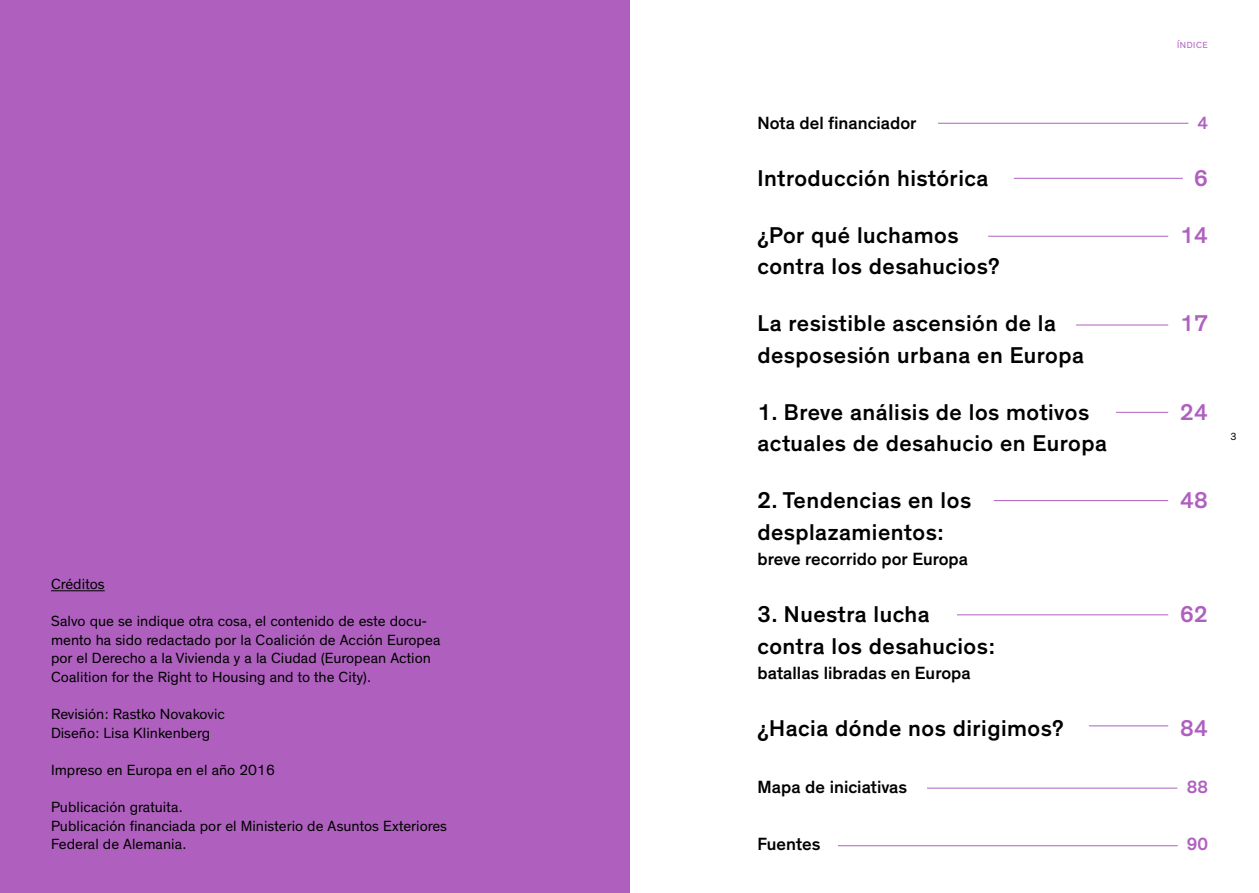
<style>
.page{position:relative;width:1259px;height:893px;background:#fff}
.page>*{position:absolute;margin:0;border:0;box-sizing:border-box;transform-origin:0 0}
.t1{font:500 23.25px/31.5px "Theinhardt";letter-spacing:.02em;color:#000}
.t2{font:500 23.25px "Theinhardt";letter-spacing:.02em;color:#af60bf}
.t3{font:500 18px "Theinhardt";color:#000}
.t4{font:500 18px "Theinhardt";color:#af60bf}
.t5{font:15px/18.6px "Theinhardt";color:#000}
.t6{font:10.5px "Theinhardt";color:#000}
.t7{font:9px "Theinhardt";letter-spacing:.065em;color:#af60bf}
</style>
<div class="page">
<hr style="left:1116px;top:412px;width:52px;height:1px;background:#af60bf">
<hr style="left:1076px;top:325px;width:92px;height:1px;background:#af60bf">
<hr style="left:988px;top:236px;width:180px;height:1px;background:#af60bf">
<hr style="left:1013px;top:178px;width:169px;height:1px;background:#af60bf">
<hr style="left:994px;top:500px;width:174px;height:1px;background:#af60bf">
<hr style="left:957px;top:614px;width:211px;height:1px;background:#af60bf">
<hr style="left:1089px;top:725px;width:79px;height:1px;background:#af60bf">
<hr style="left:927px;top:788px;width:250px;height:1px;background:#af60bf">
<hr style="left:838px;top:845px;width:339px;height:1px;background:#af60bf">
<hr style="left:938px;top:123px;width:250px;height:1px;background:#af60bf">
<div style="left:0;top:0;width:629px;height:893px;background:#af60bf"></div>
<hr style="left:51px;top:590px;width:54px;height:1px;background:#000">
<p class="t5" style="left:51px;top:575px;width:55px">Créditos</p>
<p class="t5" style="left:51px;top:612px;width:391px">Salvo que se indique otra cosa, el contenido de este docu&shy;mento ha sido redactado por la Coalición de Acción Europea por el Derecho a la Vivienda y a la Ciudad (European Action Coalition for the Right to Housing and to the City).</p>
<p class="t5" style="left:51px;top:705px;width:175px">Revisión: Rastko Novakovic<br>Diseño: Lisa Klinkenberg</p>
<p class="t5" style="left:51px;top:761px;width:225px">Impreso en Europa en el año 2016</p>
<p class="t5" style="left:51px;top:798px;width:397px">Publicación gratuita.<br>Publicación financiada por el Ministerio de Asuntos Exteriores<br>Federal de Alemania.</p>
<p class="t7" style="left:1177px;top:40px;width:32px">ÍNDICE</p>
<p class="t3" style="left:757px;top:112px;width:161px">Nota del financiador</p>
<p class="t4" style="left:1197px;top:112px;width:12px">4</p>
<h1 class="t1" style="left:757px;top:163px;width:232px">Introducción histórica</h1>
<h1 class="t2" style="left:1194px;top:164px;width:15px">6</h1>
<h1 class="t1" style="left:757px;top:220px;width:243px">¿Por qué luchamos contra los desahucios?</h1>
<h1 class="t2" style="left:1180px;top:221px;width:29px">14</h1>
<h1 class="t1" style="left:757px;top:308px;width:328px">La resistible ascensión de la desposesión urbana en Europa</h1>
<h1 class="t1" style="left:757px;top:397px;width:351px">1. Breve análisis de los motivos actuales de desahucio en Europa</h1>
<h1 class="t1" style="left:757px;top:485px;width:215px">2. Tendencias en los desplazamientos:</h1>
<p class="t3" style="left:757px;top:548px;width:212px">breve recorrido por Europa</p>
<h1 class="t1" style="left:757px;top:599px;width:239px">3. Nuestra lucha contra los desahucios:</h1>
<p class="t3" style="left:757px;top:662px;width:215px">batallas libradas en Europa</p>
<h1 class="t1" style="left:757px;top:713px;width:307px">¿Hacia dónde nos dirigimos?</h1>
<p class="t3" style="left:757px;top:776px;width:151px">Mapa de iniciativas</p>
<h1 class="t2" style="left:1180px;top:310px;width:29px">17</h1>
<h1 class="t2" style="left:1180px;top:398px;width:29px">24</h1>
<h1 class="t2" style="left:1180px;top:487px;width:29px">48</h1>
<p class="t6" style="left:1230px;top:430px;width:8px">3</p>
<h1 class="t2" style="left:1180px;top:601px;width:29px">62</h1>
<h1 class="t2" style="left:1180px;top:715px;width:29px">84</h1>
<p class="t4" style="left:1186px;top:776px;width:23px">88</p>
<p class="t3" style="left:757px;top:833px;width:64px">Fuentes</p>
<p class="t4" style="left:1186px;top:833px;width:23px">90</p>
</div>
